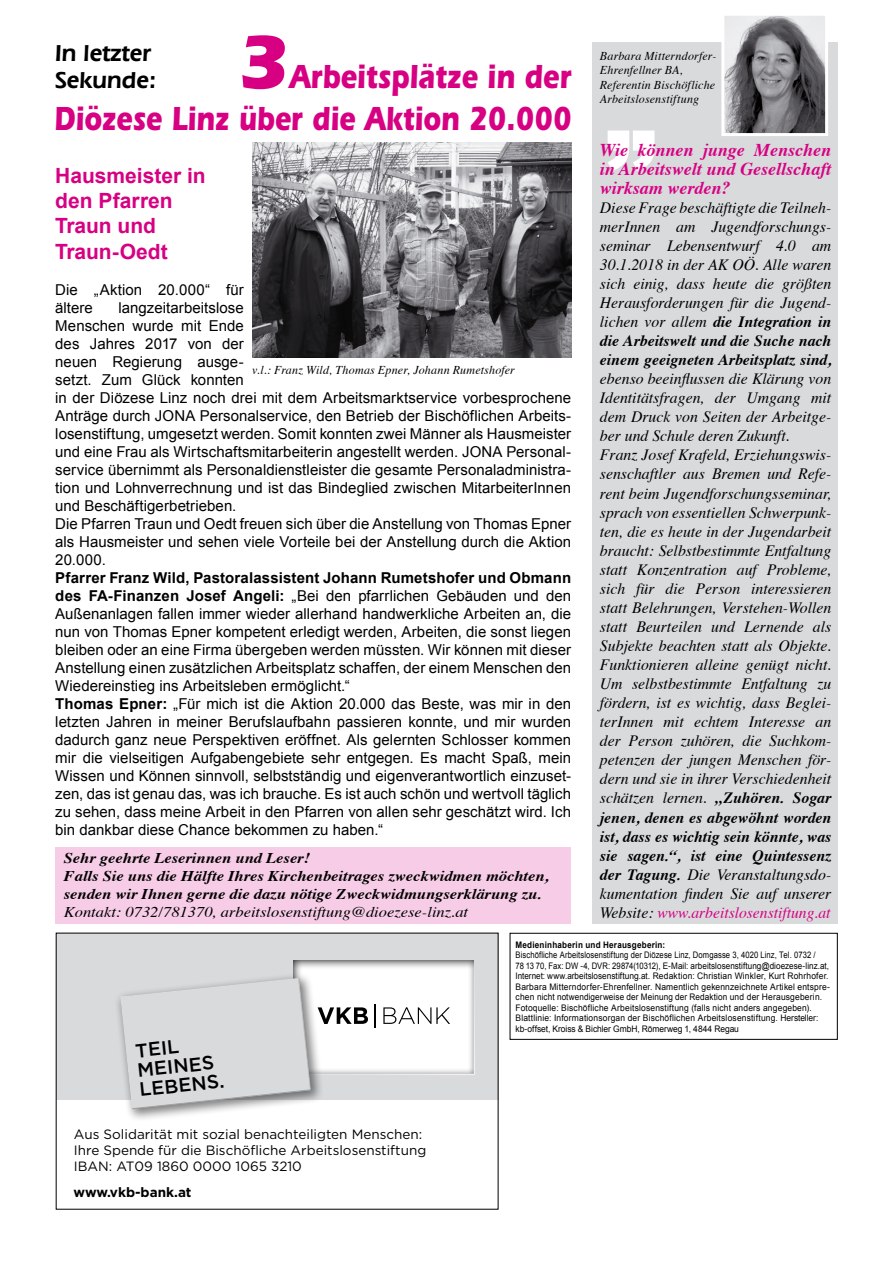
<style>
.page{position:relative;width:893px;height:1263px;background:#fff}
.page>*{position:absolute;margin:0;border:0;box-sizing:border-box;transform-origin:0 0}
.t1{font:900 102px "Arial";color:#fff}
.t2{font:700 78px "Itc Eras";color:#d70083}
.t3{font:700 34.5px/41.4px "Itc Eras";color:#d70083;text-align:right;scale:.8 1}
.t4{font:600 24px/27px "Eras IT Cby BT";color:#000}
.t5{font:700 21px/25.2px "Arial";color:#d70083}
.t6{font:500 19.35px/19.4px "Gotham";color:#000}
.t7{font:italic 700 18px/18.9px "Times";color:#d70083}
.t8{font:italic 15.75px/19px "Times";color:#000;text-align:justify}
.t9{font:15px/18px "Arial";letter-spacing:.005em;color:#000}
.t10{font:italic 700 14.85px/17.9px "Times";color:#000;scale:1.11 1}
.t11{font:italic 14.85px "Times";color:#000;scale:1.11 1}
.t12{font:13.5px/16.2px "Gotham";color:#000}
.t13{font:700 13.5px "Gotham";color:#000}
.t14{font:italic 12px/14.4px "Times";letter-spacing:.015em;color:#000}
.t15{font:9px/10.5px "Arial";letter-spacing:.015em;color:#000;scale:.85 1}
.t16{font:700 9px "Arial";letter-spacing:.025em;color:#000;scale:.9 1}
.s1{font-weight:700}
.s2{color:#d70083}
</style>
<div class="page">
<div style="left:592px;top:43px;width:246px;height:881px;background:#d8dadc"></div>
<div style="left:56px;top:933px;width:442px;height:167px;background:#d8dadc"></div>
<img style="left:293px;top:960px;width:182px;height:115px">
<div style="left:114px;top:971px;width:210px;height:151px;background:#000;opacity:.5"></div>
<svg style="left:120px;top:977px;width:192px;height:133px"></svg>
<img style="left:252px;top:142px;width:319px;height:216px">
<div style="left:55px;top:847px;width:516px;height:77px;background:#f7cce6"></div>
<div style="left:510px;top:933px;width:328px;height:107px;border:1px solid #000"></div>
<img style="left:725px;top:17px;width:99px;height:115px">
<div style="left:721px;top:13px;width:107px;height:123px;border:3px solid #fff"></div>
<h2 class="t2" style="left:236px;top:17px;width:55px">3</h2>
<h3 class="t4" style="left:55px;top:39px;width:103px">In letzter<br>Sekunde:</h3>
<p class="t14" style="left:600px;top:48px;width:118px">Barbara Mitterndorfer-<br>Ehrenfellner BA,<br>Referentin Bischöfliche<br>Arbeitslosenstiftung</p>
<p class="t7" style="left:600px;top:139px;width:233px">Wie können junge Menschen in Arbeitswelt und Gesellschaft</p>
<h3 class="t3" style="left:54px;top:56px;width:648px">Arbeitsplätze in der<br>Diözese Linz über die Aktion 20.000</h3>
<h1 class="t1" style="left:605px;top:57px;width:52px">„</h1>
<p class="t7" style="left:600px;top:176px;width:132px">wirksam werden?</p>
<p class="t8" style="left:600px;top:197px;width:233px">Diese Frage beschäftigte die Teilneh&shy;merInnen am Jugendforschungs&shy;seminar Lebensentwurf 4.0 am 30.1.2018 in der AK OÖ. Alle waren sich einig, dass heute die größten Herausforderungen für die Jugend&shy;lichen vor allem <span class="s1">die Integration in die Arbeitswelt und die Suche nach einem geeigneten Arbeitsplatz sind,</span></p>
<p class="t8" style="left:600px;top:368px;width:233px;text-align:left">ebenso beeinflussen die Klärung von Identitätsfragen, der Umgang mit dem Druck von Seiten der Arbeitge&shy;ber und Schule deren Zukunft.<br>Franz Josef Krafeld, Erziehungswis&shy;senschaftler aus Bremen und Refe&shy;rent beim Jugendforschungsseminar, sprach von essentiellen Schwerpunk&shy;ten, die es heute in der Jugendarbeit braucht: Selbstbestimmte Entfaltung statt Konzentration auf Probleme, sich für die Person interessieren statt Belehrungen, Verstehen-Wollen statt Beurteilen und Lernende als Subjekte beachten statt als Objekte.<br>Funktionieren alleine genügt nicht.<br>Um selbstbestimmte Entfaltung zu fördern, ist es wichtig, dass Beglei&shy;terInnen mit echtem Interesse an der Person zuhören, die Suchkom&shy;petenzen der jungen Menschen för&shy;dern und sie in ihrer Verschiedenheit schätzen lernen. <span class="s1">„Zuhören. Sogar jenen, denen es abgewöhnt worden ist, dass es wichtig sein könnte, was sie sagen.“, ist eine Quintessenz der Tagung.</span> Die Veranstaltungsdo&shy;kumentation finden Sie auf unserer Website: <span class="s2">www.arbeitslosenstiftung.at</span></p>
<h3 class="t5" style="left:55px;top:163px;width:152px">Hausmeister in den Pfarren<br>Traun und<br>Traun-Oedt</h3>
<p class="t9" style="left:55px;top:280px;width:190px">Die „Aktion 20.000“ für ältere</p>
<p class="t9" style="left:55px;top:298px;width:517px;text-indent:63px">langzeitarbeitslose<br>Menschen wurde mit Ende<br>des Jahres 2017 von der<br>neuen Regierung ausge-<br>setzt. Zum Glück konnten<br>in der Diözese Linz noch drei mit dem Arbeitsmarktservice vorbesprochene Anträge durch JONA Personalservice, den Betrieb der Bischöflichen Arbeits&shy;losenstiftung, umgesetzt werden. Somit konnten zwei Männer als Hausmeister und eine Frau als Wirtschaftsmitarbeiterin angestellt werden. JONA Personal&shy;service übernimmt als Personaldienstleister die gesamte Personaladministra&shy;tion und Lohnverrechnung und ist das Bindeglied zwischen MitarbeiterInnen und Beschäftigerbetrieben.<br>Die Pfarren Traun und Oedt freuen sich über die Anstellung von Thomas Epner als Hausmeister und sehen viele Vorteile bei der Anstellung durch die Aktion 20.000.</p>
<p class="t9" style="left:55px;top:568px;width:517px"><span class="s1">Pfarrer Franz Wild, Pastoralassistent Johann Rumetshofer und Obmann des FA-Finanzen Josef Angeli:</span> „Bei den pfarrlichen Gebäuden und den Außenanlagen fallen immer wieder allerhand handwerkliche Arbeiten an, die nun von Thomas Epner kompetent erledigt werden, Arbeiten, die sonst liegen bleiben oder an eine Firma übergeben werden müssten. Wir können mit dieser Anstellung einen zusätzlichen Arbeitsplatz schaffen, der einem Menschen den Wiedereinstieg ins Arbeitsleben ermöglicht.“<br><span class="s1">Thomas Epner:</span> „Für mich ist die Aktion 20.000 das Beste, was mir in den letzten Jahren in meiner Berufslaufbahn passieren konnte, und mir wurden dadurch ganz neue Perspektiven eröffnet. Als gelernten Schlosser kommen mir die vielseitigen Aufgabengebiete sehr entgegen. Es macht Spaß, mein Wissen und Können sinnvoll, selbstständig und eigenverantwortlich einzuset&shy;zen, das ist genau das, was ich brauche. Es ist auch schön und wertvoll täglich zu sehen, dass meine Arbeit in den Pfarren von allen sehr geschätzt wird. Ich bin dankbar diese Chance bekommen zu haben.“</p>
<p class="t14" style="left:252px;top:362px;width:264px">v.l.: Franz Wild, Thomas Epner, Johann Rumetshofer</p>
<p class="t10" style="left:64px;top:848px;width:438px">Sehr geehrte Leserinnen und Leser!<br>Falls Sie uns die Hälfte Ihres Kirchenbeitrages zweckwidmen möchten, senden wir Ihnen gerne die dazu nötige Zweckwidmungserklärung zu.</p>
<p class="t11" style="left:64px;top:898px;width:366px">Kontakt: 0732/781370, arbeitslosenstiftung@dioezese-linz.at</p>
<p class="t16" style="left:515px;top:939px;width:168px">Medieninhaberin und Herausgeberin:</p>
<p class="t15" style="left:515px;top:950px;width:372px">Bischöfliche Arbeitslosenstiftung der Diözese Linz, Domgasse 3, 4020 Linz, Tel. 0732 /<br>78 13 70, Fax: DW -4, DVR: 29874(10312), E-Mail: arbeitslosenstiftung@dioezese-linz.at, Internet: www.arbeitslosenstiftung.at. Redaktion: Christian Winkler, Kurt Rohrhofer.<br>Barbara Mitterndorfer-Ehrenfellner. Namentlich gekennzeichnete Artikel entspre&shy;chen nicht notwendigerweise der Meinung der Redaktion und der Herausgeberin.<br>Fotoquelle: Bischöfliche Arbeitslosenstiftung (falls nicht anders angegeben).<br>Blattlinie: Informationsorgan der Bischöflichen Arbeitslosenstiftung. Hersteller: kb-offset, Kroiss &amp; Bichler GmbH, Römerweg 1, 4844 Regau</p>
<p class="t6" style="left:134px;top:1041px;width:87px;rotate:-6deg">TEIL<br>MEINES<br>LEBENS.</p>
<p class="t12" style="left:74px;top:1126px;width:354px">Aus Solidarität mit sozial benachteiligten Menschen:<br>Ihre Spende für die Bischöfliche Arbeitslosenstiftung<br>IBAN: AT09 1860 0000 1065 3210</p>
<p class="t13" style="left:74px;top:1183px;width:119px">www.vkb-bank.at</p>
</div>
